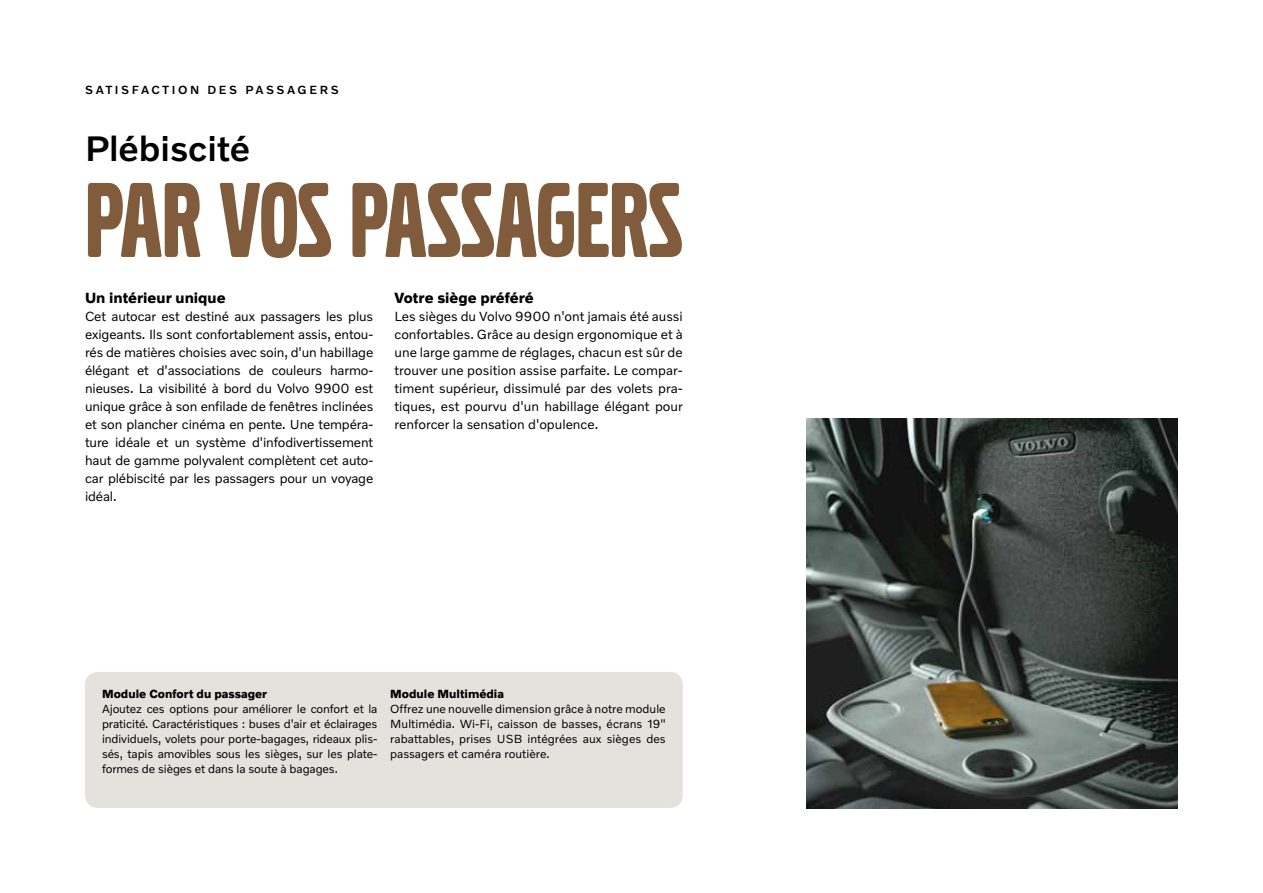
<style>
.page{position:relative;width:1263px;height:893px;background:#fff}
.page>*{position:absolute;margin:0;border:0;box-sizing:border-box;transform-origin:0 0}
.t1{font:111px "Volvo Broad Pro";color:#805c3c}
.t2{font:500 36px "Volvo Novum";color:#000}
.t3{font:700 15px "Volvo Novum";color:#000}
.t4{font:13.5px/18px "Volvo Novum";letter-spacing:-.01em;color:#000;text-align:justify}
.t5{font:12px/15px "Volvo Novum";letter-spacing:-.01em;color:#000;text-align:justify}
.t6{font:700 12px "Volvo Novum";color:#000}
.t7{font:500 12px "Volvo Novum";letter-spacing:.22em;color:#000}
</style>
<div class="page">
<img style="left:806px;top:418px;width:372px;height:391px">
<div style="left:85px;top:672px;width:598px;height:136px;background:#e3e2dd;border-radius:13px"></div>
<p class="t7" style="left:85px;top:83px;width:255px">SATISFACTION DES PASSAGERS</p>
<h2 class="t2" style="left:85px;top:126px;width:166px">Plébiscité</h2>
<h1 class="t1" style="left:85px;top:168px;width:599px">PAR VOS PASSAGERS</h1>
<p class="t3" style="left:85px;top:288px;width:142px">Un intérieur unique</p>
<p class="t4" style="left:85px;top:307px;width:290px">Cet autocar est destiné aux passagers les plus exigeants. Ils sont confortablement assis, entou&shy;rés de matières choisies avec soin, d'un habillage élégant et d'associations de couleurs harmo&shy;nieuses. La visibilité à bord du Volvo 9900 est unique grâce à son enfilade de fenêtres inclinées et son plancher cinéma en pente. Une tempéra&shy;ture idéale et un système d'infodivertissement haut de gamme polyvalent complètent cet auto&shy;car plébiscité par les passagers pour un voyage idéal.</p>
<p class="t3" style="left:394px;top:288px;width:141px">Votre siège préféré</p>
<p class="t4" style="left:394px;top:307px;width:290px">Les sièges du Volvo 9900 n'ont jamais été aussi confortables. Grâce au design ergonomique et à une large gamme de réglages, chacun est sûr de trouver une position assise parfaite. Le compar&shy;timent supérieur, dissimulé par des volets pra&shy;tiques, est pourvu d'un habillage élégant pour renforcer la sensation d'opulence.</p>
<p class="t6" style="left:102px;top:686px;width:167px">Module Confort du passager</p>
<p class="t5" style="left:102px;top:701px;width:277px">Ajoutez ces options pour améliorer le confort et la praticité. Caractéristiques : buses d'air et éclairages individuels, volets pour porte-bagages, rideaux plis&shy;sés, tapis amovibles sous les sièges, sur les plate&shy;formes de sièges et dans la soute à bagages.</p>
<p class="t6" style="left:390px;top:686px;width:115px">Module Multimédia</p>
<p class="t5" style="left:390px;top:701px;width:277px">Offrez une nouvelle dimension grâce à notre module Multimédia. Wi-Fi, caisson de basses, écrans 19" rabattables, prises USB intégrées aux sièges des passagers et caméra routière.</p>
</div>
